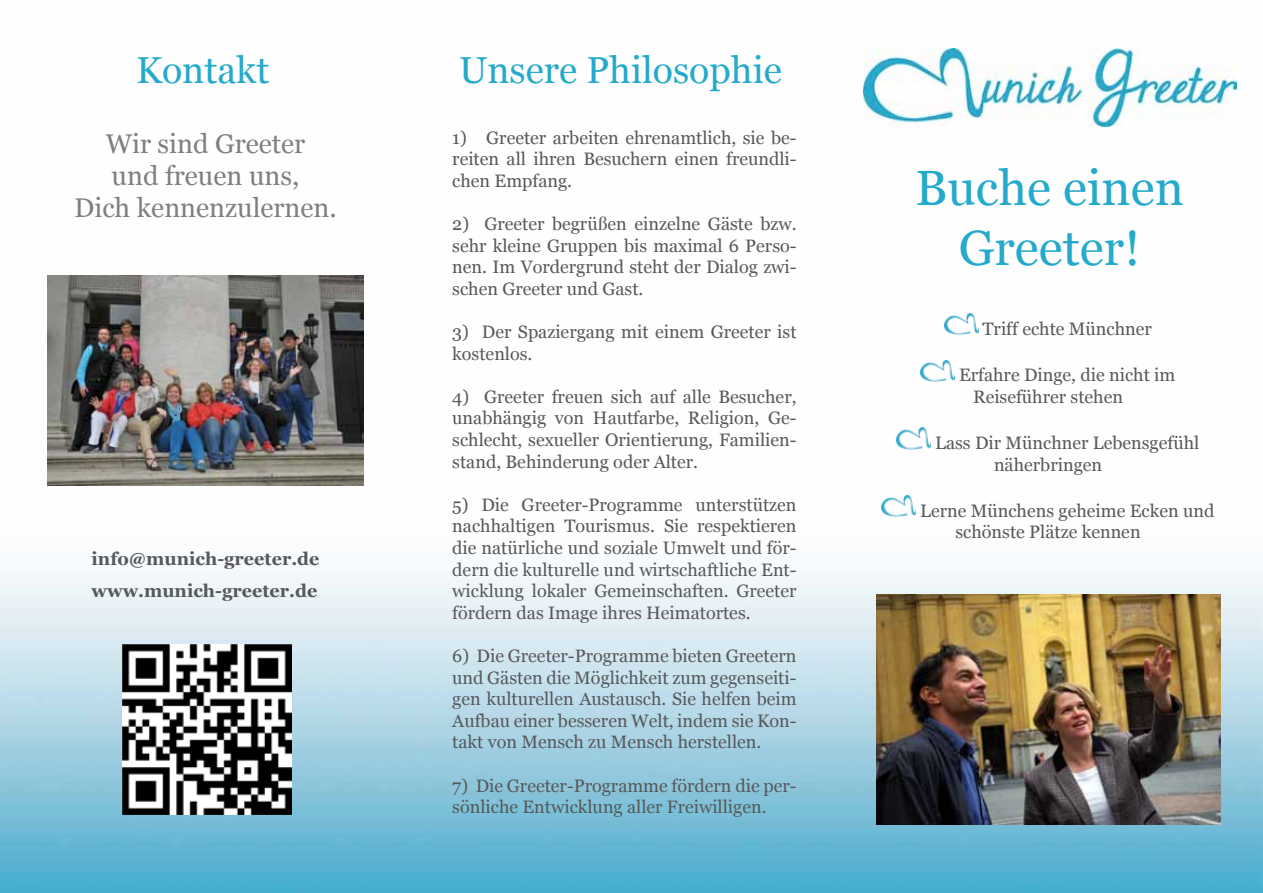
<style>
.page{position:relative;width:1263px;height:893px;background:#fff}
.page>*{position:absolute;margin:0;border:0;box-sizing:border-box;transform-origin:0 0}
.t1{font:49.5px/59.4px "Georgia";color:#25aacb;text-align:center}
.t2{font:37.5px "Georgia";color:#25aacb}
.t3{font:27px/32.4px "Georgia";color:#7e7f81;text-align:center}
.t4{font:18px/21.6px "Georgia";color:#58585a;text-align:justify}
.t5{font:700 18px/32.4px "Georgia";color:#58585a}
</style>
<div class="page">
<img style="left:0;top:48px;width:1263px;height:845px">
<img style="left:863px;top:49px;width:373px;height:77px">
<img style="left:944px;top:314px;width:34px;height:22px">
<img style="left:921px;top:360px;width:34px;height:22px">
<img style="left:897px;top:428px;width:34px;height:22px">
<img style="left:882px;top:496px;width:34px;height:22px">
<img style="left:123px;top:645px;width:169px;height:169px">
<img style="left:48px;top:276px;width:316px;height:210px">
<img style="left:876px;top:594px;width:344px;height:231px">
<p class="t2" style="left:136px;top:47px;width:135px">Kontakt</p>
<p class="t3" style="left:74px;top:128px;width:264px">Wir sind Greeter<br>und freuen uns,<br>Dich kennenzulernen.</p>
<p class="t5" style="left:92px;top:542px;width:229px">info@munich-greeter.de www.munich-greeter.de</p>
<p class="t2" style="left:459px;top:47px;width:324px">Unsere Philosophie</p>
<p class="t4" style="left:452px;top:127px;width:346px">1) Greeter arbeiten ehrenamtlich, sie be&shy;reiten all ihren Besuchern einen freundli&shy;chen Empfang.</p>
<p class="t4" style="left:452px;top:213px;width:346px">2) Greeter begrüßen einzelne Gäste bzw. sehr kleine Gruppen bis maximal 6 Perso&shy;nen. Im Vordergrund steht der Dialog zwi&shy;schen Greeter und Gast.</p>
<p class="t4" style="left:452px;top:321px;width:346px">3) Der Spaziergang mit einem Greeter ist kostenlos.</p>
<p class="t4" style="left:452px;top:386px;width:346px">4) Greeter freuen sich auf alle Besucher, unabhängig von Hautfarbe, Religion, Ge&shy;schlecht, sexueller Orientierung, Familien&shy;stand, Behinderung oder Alter.</p>
<p class="t4" style="left:452px;top:494px;width:346px">5) Die Greeter-Programme unterstützen nachhaltigen Tourismus. Sie respektieren die natürliche und soziale Umwelt und för&shy;dern die kulturelle und wirtschaftliche Ent&shy;wicklung lokaler Gemeinschaften. Greeter fördern das Image ihres Heimatortes.</p>
<p class="t4" style="left:452px;top:645px;width:346px">6) Die Greeter-Programme bieten Greetern und Gästen die Möglichkeit zum gegenseiti&shy;gen kulturellen Austausch. Sie helfen beim Aufbau einer besseren Welt, indem sie Kon&shy;takt von Mensch zu Mensch herstellen.</p>
<p class="t4" style="left:452px;top:775px;width:346px">7) Die Greeter-Programme fördern die per&shy;sönliche Entwicklung aller Freiwilligen.</p>
<p class="t1" style="left:915px;top:160px;width:270px">Buche einen<br>Greeter!</p>
<p class="t4" style="left:982px;top:318px;width:171px">Triff echte Münchner</p>
<p class="t4" style="left:973px;top:364px;width:204px;text-indent:-14px">Erfahre Dinge, die nicht im<br>Reiseführer stehen</p>
<p class="t4" style="left:994px;top:432px;width:207px;text-indent:-59px">Lass Dir Münchner Lebensgefühl näherbringen</p>
<p class="t4" style="left:955px;top:500px;width:260px;text-indent:-35px">Lerne Münchens geheime Ecken und schönste Plätze kennen</p>
</div>
